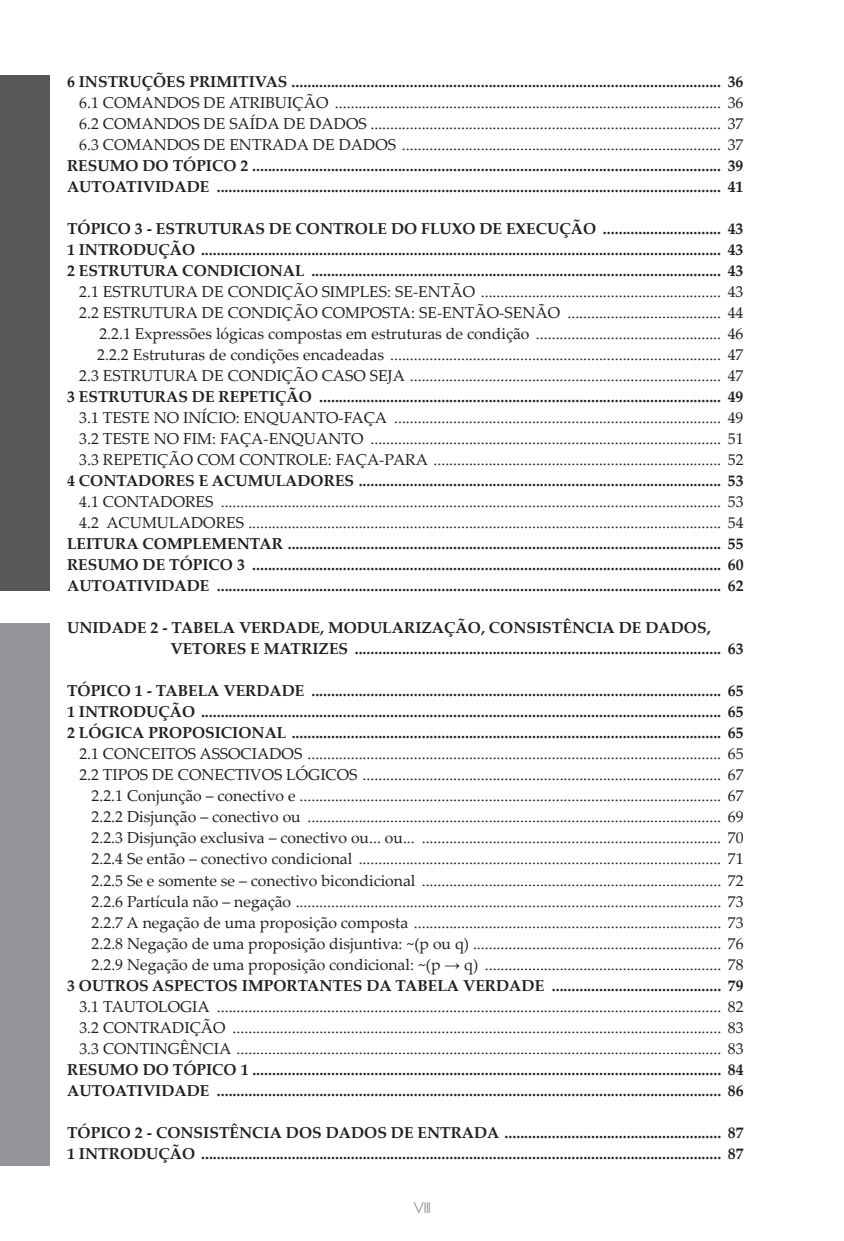
<style>
.page{position:relative;width:844px;height:1241px;background:#fff}
.page>*{position:absolute;margin:0;border:0;box-sizing:border-box;transform-origin:0 0}
.t1{font:17.5px "Alcefun Round";color:#939598}
.t2{font:15.75px/21px "Palatino Linotype";color:#231f20;text-align:justify}
.t3{font:700 15.75px/21px "Palatino Linotype";color:#231f20}
.s1{font-family:"Arial"}
.s2{font-weight:700}
</style>
<div class="page">
<div style="left:0;top:623px;width:50px;height:542px;background:#939598"></div>
<div style="left:0;top:76px;width:50px;height:514px;background:#57585a"></div>
<p class="t3" style="left:67px;top:71px;width:677px">6 INSTRUÇÕES PRIMITIVAS ............................................................................................................. 36</p>
<p class="t2" style="left:79px;top:92px;width:665px">6.1 COMANDOS DE ATRIBUIÇÃO .................................................................................................. 36<br>6.2 COMANDOS DE SAÍDA DE DADOS ......................................................................................... 37<br>6.3 COMANDOS DE ENTRADA DE DADOS ................................................................................. 37</p>
<p class="t3" style="left:67px;top:155px;width:677px">RESUMO DO TÓPICO 2 ....................................................................................................................... 39<br>AUTOATIVIDADE ................................................................................................................................ 41</p>
<p class="t3" style="left:67px;top:218px;width:677px;text-align:justify">TÓPICO 3 - ESTRUTURAS DE CONTROLE DO FLUXO DE EXECUÇÃO .............................. 43<br>1 INTRODUÇÃO .................................................................................................................................... 43<br>2 ESTRUTURA CONDICIONAL ........................................................................................................ 43</p>
<p class="t2" style="left:79px;top:281px;width:665px;text-align:right">2.1 ESTRUTURA DE CONDIÇÃO SIMPLES: SE-ENTÃO ............................................................. 43<br>2.2 ESTRUTURA DE CONDIÇÃO COMPOSTA: SE-ENTÃO-SENÃO ....................................... 44<br>2.2.1 Expressões lógicas compostas em estruturas de condição ............................................... 46<br>2.2.2 Estruturas de condições encadeadas .................................................................................... 47<br>2.3 ESTRUTURA DE CONDIÇÃO CASO SEJA ............................................................................... 47</p>
<p class="t3" style="left:67px;top:386px;width:677px">3 ESTRUTURAS DE REPETIÇÃO ...................................................................................................... 49</p>
<p class="t2" style="left:79px;top:407px;width:665px">3.1 TESTE NO INÍCIO: ENQUANTO-FAÇA ................................................................................... 49<br>3.2 TESTE NO FIM: FAÇA-ENQUANTO ......................................................................................... 51<br>3.3 REPETIÇÃO COM CONTROLE: FAÇA-PARA ......................................................................... 52</p>
<p class="t3" style="left:67px;top:470px;width:677px">4 CONTADORES E ACUMULADORES ............................................................................................ 53</p>
<p class="t2" style="left:79px;top:490px;width:665px">4.1 CONTADORES ............................................................................................................................... 53<br>4.2 ACUMULADORES ........................................................................................................................ 54</p>
<p class="t3" style="left:67px;top:533px;width:677px;text-align:justify">LEITURA COMPLEMENTAR .............................................................................................................. 55<br>RESUMO DE TÓPICO 3 ....................................................................................................................... 60<br>AUTOATIVIDADE ................................................................................................................................ 62</p>
<p class="t3" style="left:170px;top:617px;width:574px;text-indent:-103px">UNIDADE 2 - TABELA VERDADE, MODULARIZAÇÃO, CONSISTÊNCIA DE DADOS,<br>VETORES E MATRIZES ............................................................................................. 63</p>
<p class="t3" style="left:67px;top:680px;width:677px;text-align:justify">TÓPICO 1 - TABELA VERDADE ........................................................................................................ 65<br>1 INTRODUÇÃO .................................................................................................................................... 65<br>2 LÓGICA PROPOSICIONAL ............................................................................................................. 65</p>
<p class="t2" style="left:67px;top:742px;width:677px;text-align:right">2.1 CONCEITOS ASSOCIADOS ......................................................................................................... 65<br>2.2 TIPOS DE CONECTIVOS LÓGICOS ........................................................................................... 67<br>2.2.1 Conjunção – conectivo e ........................................................................................................... 67<br>2.2.2 Disjunção – conectivo ou ......................................................................................................... 69<br>2.2.3 Disjunção exclusiva – conectivo ou... ou... ............................................................................ 70<br>2.2.4 Se então – conectivo condicional ............................................................................................ 71<br>2.2.5 Se e somente se – conectivo bicondicional ............................................................................ 72<br>2.2.6 Partícula não – negação ............................................................................................................ 73<br>2.2.7 A negação de uma proposição composta .............................................................................. 73<br>2.2.8 Negação de uma proposição disjuntiva: ~(p ou q) ............................................................... 76<br>2.2.9 Negação de uma proposição condicional: ~(p <span class="s1">→</span> q) ............................................................ 78<br><span class="s2">3 OUTROS ASPECTOS IMPORTANTES DA TABELA VERDADE ........................................... 79</span></p>
<p class="t2" style="left:79px;top:994px;width:665px">3.1 TAUTOLOGIA ................................................................................................................................ 82<br>3.2 CONTRADIÇÃO ............................................................................................................................ 83<br>3.3 CONTINGÊNCIA ........................................................................................................................... 83</p>
<p class="t3" style="left:67px;top:1057px;width:677px">RESUMO DO TÓPICO 1 ....................................................................................................................... 84<br>AUTOATIVIDADE ................................................................................................................................ 86</p>
<p class="t3" style="left:67px;top:1120px;width:677px">TÓPICO 2 - CONSISTÊNCIA DOS DADOS DE ENTRADA ....................................................... 87<br>1 INTRODUÇÃO .................................................................................................................................... 87</p>
<p class="t1" style="left:413px;top:1197px;width:19px">VIII</p>
</div>
